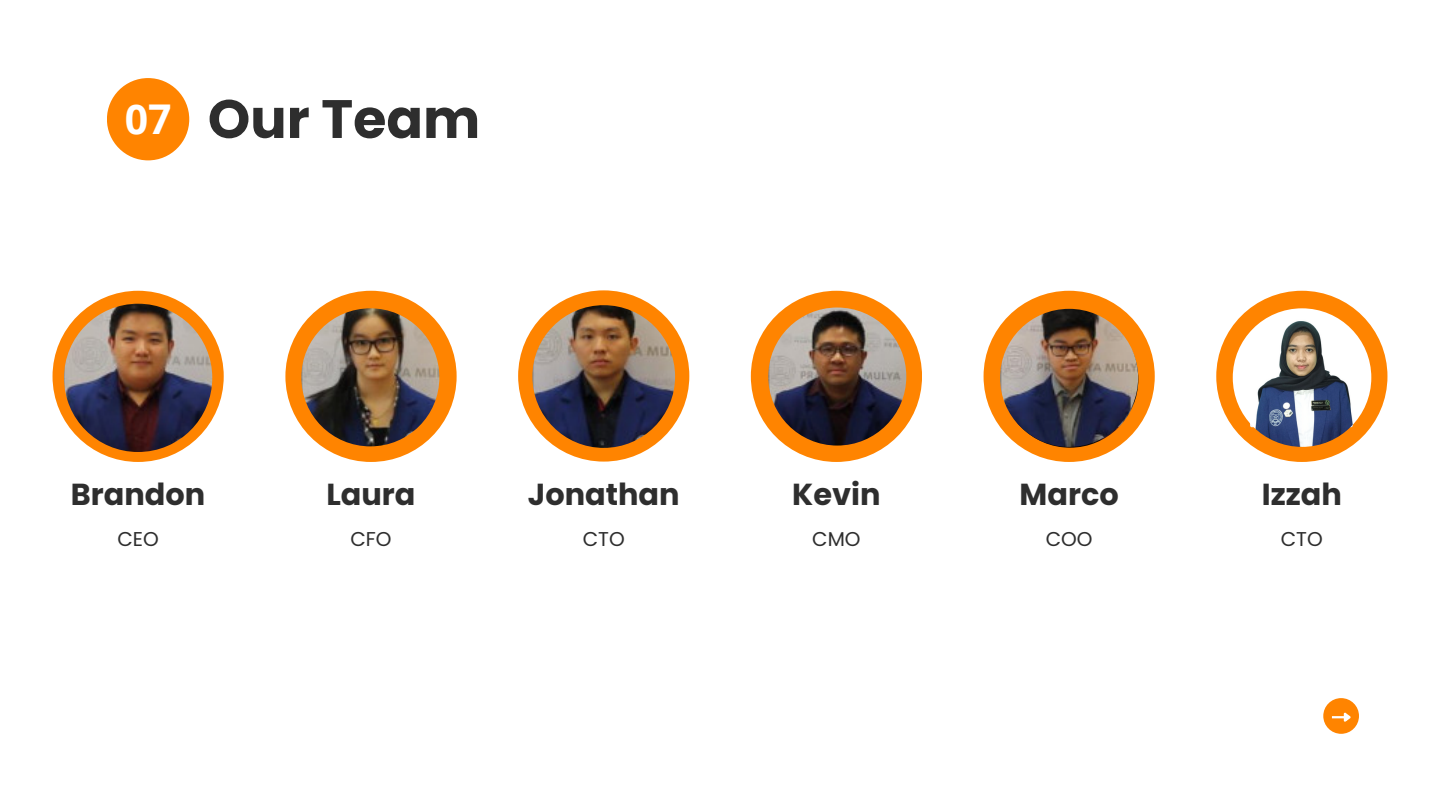
<style>
.page{position:relative;width:1440px;height:810px;background:#fff}
.page>*{position:absolute;margin:0;border:0;box-sizing:border-box;transform-origin:0 0}
.t1{font:700 54px "Poppins";color:#2e2e2e}
.t2{font:700 41px "Open Sans";color:#fff}
.t3{font:700 30.4px "Poppins";color:#2e2e2e}
.t4{font:20px "Poppins";color:#2e2e2e}
</style>
<div class="page">
<div style="left:107px;top:78px;width:82px;height:82px;background:#ff8400;border-radius:50%"></div>
<div style="left:53px;top:291px;width:171px;height:171px;background:#ff8400;border-radius:50%"></div>
<div style="left:1323px;top:698px;width:36px;height:36px;background:#ff8400;border-radius:50%"></div>
<svg style="left:1332px;top:712px;width:19px;height:10px"></svg>
<div style="left:285px;top:291px;width:172px;height:171px;background:#ff8400;border-radius:50%"></div>
<div style="left:518px;top:290px;width:171px;height:172px;background:#ff8400;border-radius:50%"></div>
<div style="left:751px;top:291px;width:171px;height:171px;background:#ff8400;border-radius:50%"></div>
<div style="left:984px;top:291px;width:171px;height:171px;background:#ff8400;border-radius:50%"></div>
<div style="left:1216px;top:291px;width:171px;height:171px;background:#ff8400;border-radius:50%"></div>
<img style="left:301px;top:308px;width:138px;height:138px;border-radius:50%">
<img style="left:768px;top:308px;width:138px;height:138px;border-radius:50%">
<img style="left:1233px;top:308px;width:138px;height:139px;border-radius:50%">
<img style="left:1000px;top:309px;width:138px;height:138px;border-radius:50%">
<img style="left:532px;top:305px;width:143px;height:143px;border-radius:50%">
<img style="left:64px;top:304px;width:148px;height:148px;border-radius:50%">
<p class="t2" style="left:125px;top:90px;width:48px">07</p>
<p class="t1" style="left:208px;top:81px;width:274px">Our Team</p>
<p class="t3" style="left:71px;top:473px;width:136px">Brandon</p>
<p class="t3" style="left:326px;top:473px;width:91px">Laura</p>
<p class="t3" style="left:528px;top:473px;width:153px">Jonathan</p>
<p class="t3" style="left:792px;top:473px;width:90px">Kevin</p>
<p class="t3" style="left:1020px;top:473px;width:101px">Marco</p>
<p class="t4" style="left:117px;top:525px;width:43px">CEO</p>
<p class="t3" style="left:1262px;top:473px;width:82px">Izzah</p>
<p class="t4" style="left:350px;top:525px;width:43px">CFO</p>
<p class="t4" style="left:583px;top:525px;width:43px">CTO</p>
<p class="t4" style="left:812px;top:525px;width:50px">CMO</p>
<p class="t4" style="left:1046px;top:525px;width:48px">COO</p>
<p class="t4" style="left:1281px;top:525px;width:43px">CTO</p>
</div>
